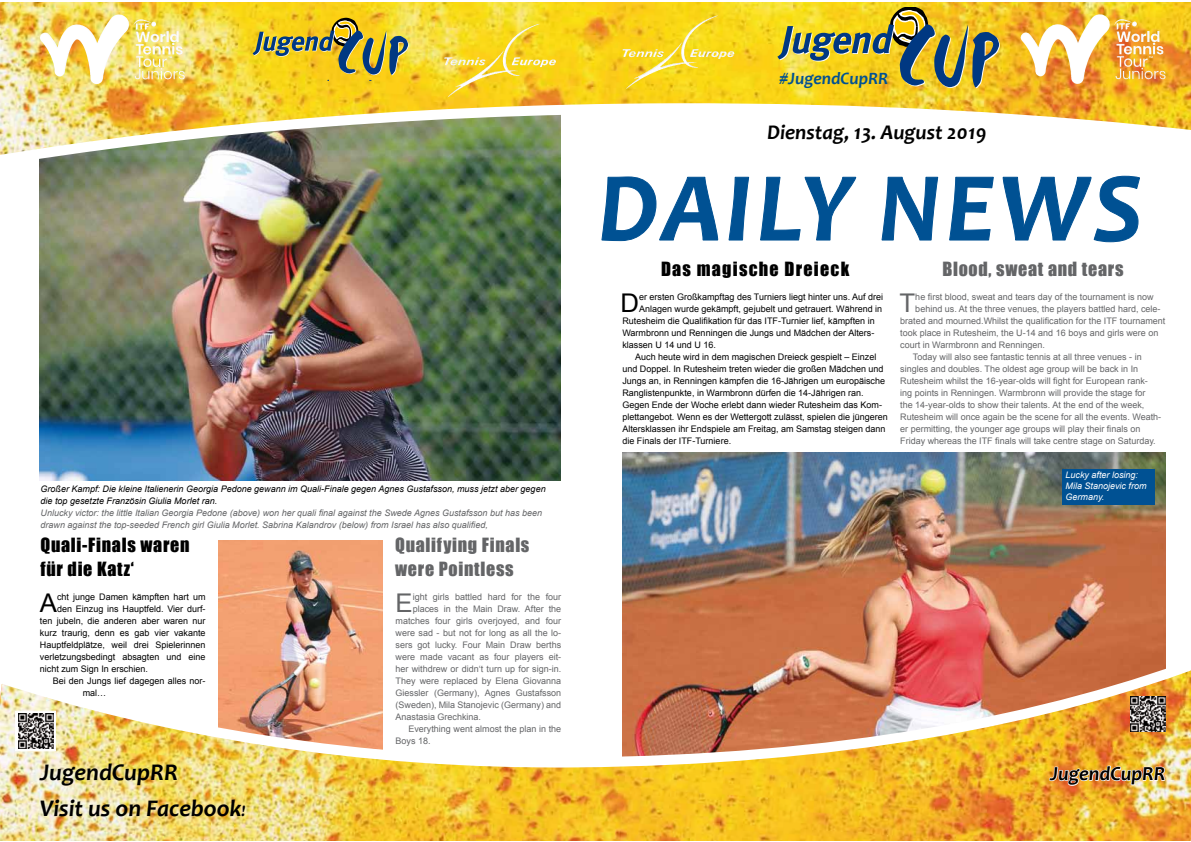
<style>
.page{position:relative;width:1191px;height:842px;background:#fff}
.page>*{position:absolute;margin:0;border:0;box-sizing:border-box;transform-origin:0 0}
.t1{font:italic 700 98.7px "Candara";letter-spacing:.04em;color:#005193}
.t2{font:25.8px "Arial";color:#646567}
.t3{font:25.8px "Arial";color:#000}
.t4{font:italic 700 24px/36px "Candara";color:#000}
.t5{font:italic 700 21px "Candara";color:#000}
.t6{font:italic 700 20px "Candara";color:#000}
.t7{font:18px/24px "Impact";letter-spacing:.04em;color:#646567}
.t8{font:18px/24px "Impact";letter-spacing:.04em;color:#000}
.t9{font:18px "Impact";letter-spacing:.07em;color:#000}
.t10{font:italic 700 17.4px "Candara";color:#005193}
.t11{font:9px "Arial";color:#646567}
.t12{font:9px "Arial";color:#000}
.t13{font:italic 9px/12px "Arial";color:#646567}
.t14{font:italic 9px/12px "Arial";color:#000}
.t15{font:italic 9px/10.8px "Arial";color:#fff}
.s1{font-size:16px}
</style>
<div class="page">
<img style="left:218px;top:540px;width:165px;height:100px">
<svg style="left:601px;top:182px;width:117px;height:59px"></svg>
<svg style="left:728px;top:182px;width:21px;height:58px"></svg>
<svg style="left:760px;top:182px;width:94px;height:58px"></svg>
<svg style="left:881px;top:182px;width:57px;height:58px"></svg>
<svg style="left:949px;top:182px;width:44px;height:58px"></svg>
<svg style="left:1003px;top:182px;width:136px;height:60px"></svg>
<img style="left:40px;top:182px;width:520px;height:298px">
<img style="left:622px;top:453px;width:543px;height:187px">
<img style="left:0;top:640px;width:1191px;height:201px">
<img style="left:0;top:2px;width:1191px;height:180px">
<svg style="left:16px;top:711px;width:39px;height:40px"></svg>
<svg style="left:777px;top:7px;width:222px;height:82px;background:#bcac3e"></svg>
<img style="left:253px;top:18px;width:156px;height:63px">
<img style="left:1130px;top:697px;width:35px;height:34px">
<img style="left:653px;top:18px;width:58px;height:50px">
<img style="left:1040px;top:15px;width:58px;height:28px">
<img style="left:61px;top:15px;width:57px;height:28px">
<img style="left:475px;top:26px;width:58px;height:50px">
<img style="left:1048px;top:765px;width:118px;height:22px">
<div style="left:1062px;top:469px;width:93px;height:35px;background:#005193"></div>
<p class="t14" style="left:41px;top:484px;width:506px">Großer Kampf: Die kleine Italienerin Georgia Pedone gewann im Quali-Finale gegen Agnes Gustafsson, muss jetzt aber gegen die top gesetzte Französin Giulia Morlet ran.</p>
<p class="t13" style="left:41px;top:507px;width:503px">Unlucky victor: the little Italian Georgia Pedone (above) won her quali final against the Swede Agnes Gustafsson but has been drawn against the top-seeded French girl Giulia Morlet. Sabrina Kalandrov (below) from Israel has also qualified,</p>
<h3 class="t8" style="left:40px;top:533px;width:151px">Quali-Finals waren für die Katz‘</h3>
<h3 class="t7" style="left:395px;top:533px;width:136px">Qualifying Finals were Pointless</h3>
<h2 class="t3" style="left:40px;top:586px;width:19px">A</h2>
<p class="t12" style="left:57px;top:591px;width:150px">cht junge Damen kämpften hart um</p>
<p class="t12" style="left:57px;top:603px;width:150px">den Einzug ins Hauptfeld. Vier durf-</p>
<p class="t12" style="left:40px;top:615px;width:167px">ten jubeln, die anderen aber waren nur</p>
<p class="t12" style="left:40px;top:627px;width:167px">kurz traurig, denn es gab vier vakante</p>
<p class="t12" style="left:40px;top:639px;width:167px">Hauptfeldplätze, weil drei Spielerinnen</p>
<p class="t12" style="left:40px;top:651px;width:167px">verletzungsbedingt absagten und eine</p>
<p class="t12" style="left:40px;top:663px;width:110px">nicht zum Sign In erschien.</p>
<p class="t12" style="left:53px;top:675px;width:154px">Bei den Jungs lief dagegen alles nor-</p>
<p class="t12" style="left:83px;top:687px;width:25px">mal…</p>
<h3 class="t4" style="left:40px;top:757px;width:207px">JugendCupRR<br>Visit us on Facebook<span class="s1">!</span></h3>
<h2 class="t2" style="left:395px;top:586px;width:19px">E</h2>
<p class="t11" style="left:413px;top:591px;width:150px">ight girls battled hard for the four</p>
<p class="t11" style="left:413px;top:603px;width:150px">places in the Main Draw. After the</p>
<p class="t11" style="left:395px;top:615px;width:167px">matches four girls overjoyed, and four</p>
<p class="t11" style="left:395px;top:627px;width:167px">were sad - but not for long as all the lo-</p>
<p class="t11" style="left:395px;top:639px;width:167px">sers got lucky. Four Main Draw berths</p>
<p class="t11" style="left:395px;top:651px;width:167px">were made vacant as four players eit-</p>
<p class="t11" style="left:395px;top:663px;width:167px">her withdrew or didn‘t turn up for sign-in.</p>
<p class="t11" style="left:395px;top:675px;width:167px">They were replaced by Elena Giovanna</p>
<p class="t11" style="left:395px;top:687px;width:167px">Giessler (Germany), Agnes Gustafsson</p>
<p class="t11" style="left:395px;top:699px;width:167px">(Sweden), Mila Stanojevic (Germany) and</p>
<p class="t11" style="left:395px;top:711px;width:87px">Anastasia Grechkina.</p>
<p class="t11" style="left:408px;top:723px;width:154px">Everything went almost the plan in the</p>
<p class="t11" style="left:395px;top:735px;width:37px">Boys 18.</p>
<h3 class="t10" style="left:779px;top:72px;width:110px">#JugendCupRR</h3>
<h3 class="t5" style="left:767px;top:124px;width:221px">Dienstag, 13. august 2019</h3>
<h1 class="t1" style="left:598px;top:170px;width:546px">Daily News</h1>
<h3 class="t9" style="left:661px;top:261px;width:190px">Das magische Dreieck</h3>
<h2 class="t2" style="left:899px;top:288px;width:17px">T</h2>
<p class="t11" style="left:915px;top:291px;width:240px">he first blood, sweat and tears day of the tournament is now</p>
<h3 class="t7" style="left:942px;top:257px;width:183px">Blood, sweat and tears</h3>
<h2 class="t3" style="left:620px;top:288px;width:20px">D</h2>
<p class="t12" style="left:639px;top:291px;width:246px">er ersten Großkampftag des Turniers liegt hinter uns. Auf drei</p>
<p class="t12" style="left:639px;top:303px;width:245px">Anlagen wurde gekämpft, gejubelt und getrauert. Während in</p>
<p class="t12" style="left:622px;top:315px;width:254px">Rutesheim die Qualifikation für das ITF-Turnier lief, kämpften in</p>
<p class="t12" style="left:622px;top:327px;width:253px">Warmbronn und Renningen die Jungs und Mädchen der Alters-</p>
<p class="t12" style="left:622px;top:339px;width:95px">klassen U 14 und U 16.</p>
<p class="t12" style="left:635px;top:351px;width:243px">Auch heute wird in dem magischen Dreieck gespielt – Einzel</p>
<p class="t12" style="left:622px;top:363px;width:263px">und Doppel. In Rutesheim treten wieder die großen Mädchen und</p>
<p class="t12" style="left:622px;top:375px;width:264px">Jungs an, in Renningen kämpfen die 16-Jährigen um europäische</p>
<p class="t12" style="left:622px;top:387px;width:243px">Ranglistenpunkte, in Warmbronn dürfen die 14-Jährigen ran.</p>
<p class="t12" style="left:622px;top:399px;width:261px">Gegen Ende der Woche erlebt dann wieder Rutesheim das Kom-</p>
<p class="t12" style="left:622px;top:411px;width:267px">plettangebot. Wenn es der Wettergott zulässt, spielen die jüngeren</p>
<p class="t12" style="left:622px;top:423px;width:265px">Altersklassen ihr Endspiele am Freitag, am Samstag steigen dann</p>
<p class="t12" style="left:622px;top:435px;width:110px">die Finals der ITF-Turniere.</p>
<p class="t11" style="left:915px;top:303px;width:247px">behind us. At the three venues, the players battled hard, cele-</p>
<p class="t11" style="left:900px;top:315px;width:267px">brated and mourned.Whilst the qualification for the ITF tournament</p>
<p class="t11" style="left:900px;top:327px;width:260px">took place in Rutesheim, the U-14 and 16 boys and girls were on</p>
<p class="t11" style="left:900px;top:339px;width:146px">court in Warmbronn and Renningen.</p>
<p class="t11" style="left:913px;top:351px;width:230px">Today will also see fantastic tennis at all three venues - in</p>
<p class="t11" style="left:900px;top:363px;width:239px">singles and doubles. The oldest age group will be back in In</p>
<p class="t11" style="left:900px;top:375px;width:249px">Rutesheim whilst the 16-year-olds will fight for European rank-</p>
<p class="t11" style="left:900px;top:387px;width:247px">ing points in Renningen. Warmbronn will provide the stage for</p>
<p class="t11" style="left:900px;top:399px;width:246px">the 14-year-olds to show their talents. At the end of the week,</p>
<p class="t11" style="left:900px;top:411px;width:262px">Rutesheim will once again be the scene for all the events. Weath-</p>
<p class="t11" style="left:900px;top:423px;width:242px">er permitting, the younger age groups will play their finals on</p>
<p class="t11" style="left:900px;top:435px;width:257px">Friday whereas the ITF finals will take centre stage on Saturday.</p>
<p class="t15" style="left:1065px;top:471px;width:83px">Lucky after losing:<br>Mila Stanojevic from<br>Germany.</p>
<h3 class="t6" style="left:1050px;top:766px;width:117px">JugendCupRR</h3>
</div>
